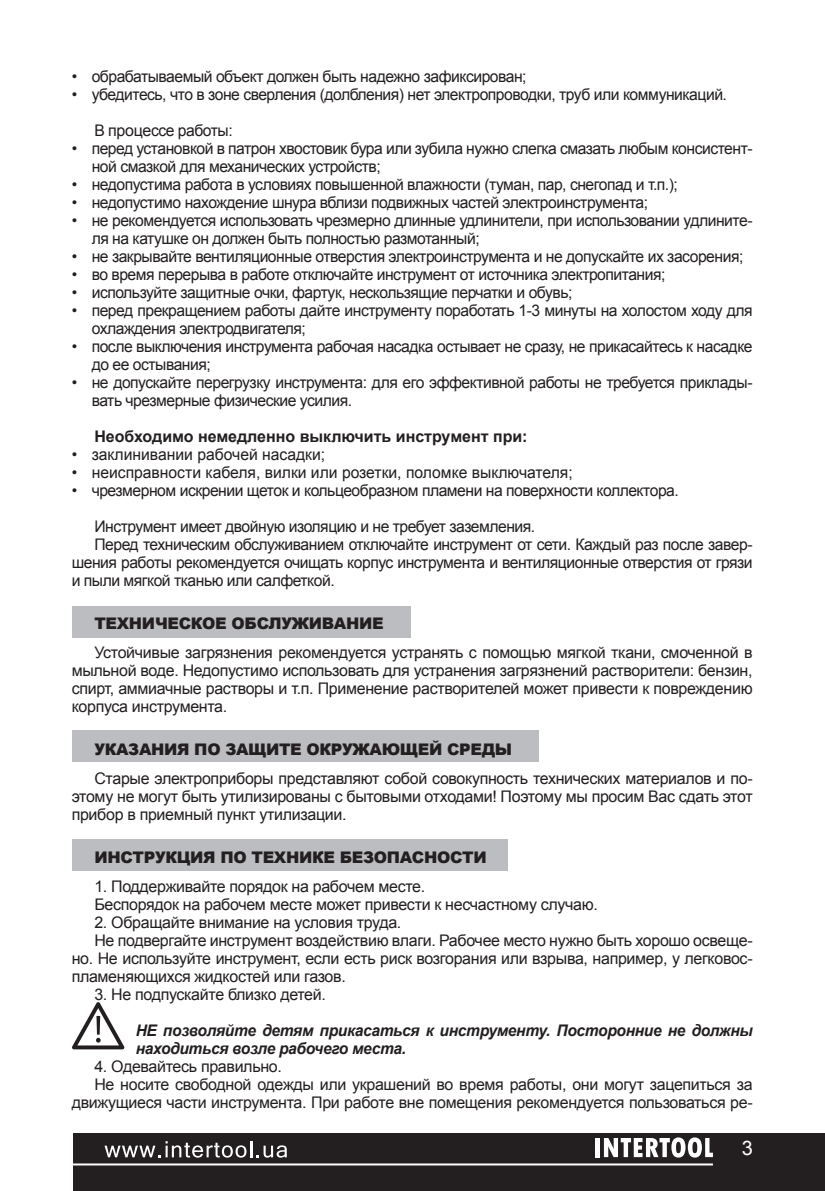
<style>
.page{position:relative;width:825px;height:1191px;background:#fff}
.page>*{position:absolute;margin:0;border:0;box-sizing:border-box;transform-origin:0 0}
.t1{font:20px "Arial";color:#fff}
.Текст{font:16px/18px "Arial";letter-spacing:-.03em;color:#231f20}
.Внимание{font:italic 700 16px/18px "Arial";letter-spacing:-.02em;color:#231f20}
.Раздел{font:900 16px "Arial";letter-spacing:-.02em;color:#231f20}
.Текст-2{font:16px "Arial";color:#231f20}
.Текст-3{font:700 16px "Arial";color:#231f20}
</style>
<div class="page">
<div style="left:73px;top:1133px;width:752px;height:58px;background:#231f20"></div>
<div style="left:595px;top:1138px;width:5px;height:19px;background:#fff"></div>
<svg style="left:604px;top:1137px;width:109px;height:20px"></svg>
<svg style="left:105px;top:1141px;width:182px;height:16px"></svg>
<hr style="left:54px;top:1163px;width:659px;height:2px;background:#fff">
<div style="left:72px;top:606px;width:338px;height:31px;background:#bcbdc0"></div>
<div style="left:72px;top:731px;width:467px;height:31px;background:#bcbdc0"></div>
<div style="left:72px;top:839px;width:435px;height:31px;background:#bcbdc0"></div>
<svg style="left:72px;top:1002px;width:52px;height:47px"></svg>
<svg style="left:96px;top:1016px;width:4px;height:18px"></svg>
<p class="Текст" style="left:72px;top:67px;width:456px">• обрабатываемый объект должен быть надежно зафиксирован;</p>
<p class="Текст" style="left:72px;top:85px;width:657px">• убедитесь, что в зоне сверления (долбления) нет электропроводки, труб или коммуникаций.</p>
<p class="Текст" style="left:94px;top:121px;width:140px">В процессе работы:</p>
<p class="Текст" style="left:92px;top:139px;width:662px;text-indent:-20px">• перед установкой в патрон хвостовик бура или зубила нужно слегка смазать любым консистент&shy;ной смазкой для механических устройств;</p>
<p class="Текст" style="left:72px;top:175px;width:608px">• недопустима работа в условиях повышенной влажности (туман, пар, снегопад и т.п.);</p>
<p class="Текст" style="left:72px;top:193px;width:578px">• недопустимо нахождение шнура вблизи подвижных частей электроинструмента;</p>
<p class="Текст" style="left:92px;top:211px;width:662px;text-indent:-20px">• не рекомендуется использовать чрезмерно длинные удлинители, при использовании удлините&shy;ля на катушке он должен быть полностью размотанный;</p>
<p class="Текст" style="left:72px;top:247px;width:673px">• не закрывайте вентиляционные отверстия электроинструмента и не допускайте их засорения;</p>
<p class="Текст" style="left:72px;top:265px;width:595px">• во время перерыва в работе отключайте инструмент от источника электропитания;</p>
<p class="Текст" style="left:72px;top:283px;width:502px">• используйте защитные очки, фартук, нескользящие перчатки и обувь;</p>
<p class="Текст" style="left:92px;top:301px;width:662px;text-indent:-20px">• перед прекращением работы дайте инструменту поработать 1-3 минуты на холостом ходу для охлаждения электродвигателя;</p>
<p class="Текст" style="left:92px;top:337px;width:662px;text-indent:-20px">• после выключения инструмента рабочая насадка остывает не сразу, не прикасайтесь к насадке до ее остывания;</p>
<p class="Текст" style="left:92px;top:373px;width:662px;text-indent:-20px">• не допускайте перегрузку инструмента: для его эффективной работы не требуется приклады&shy;вать чрезмерные физические усилия.</p>
<p class="Текст-3" style="left:94px;top:425px;width:435px">Необходимо немедленно выключить инструмент при:</p>
<p class="Текст-2" style="left:72px;top:444px;width:255px">• заклинивании рабочей насадки;</p>
<p class="Текст-2" style="left:72px;top:462px;width:503px">• неисправности кабеля, вилки или розетки, поломке выключателя;</p>
<p class="Текст" style="left:72px;top:481px;width:609px">• чрезмерном искрении щеток и кольцеобразном пламени на поверхности коллектора.</p>
<p class="Текст" style="left:94px;top:517px;width:442px">Инструмент имеет двойную изоляцию и не требует заземления.</p>
<p class="Текст" style="left:72px;top:535px;width:682px;text-align:justify;text-indent:23px">Перед техническим обслуживанием отключайте инструмент от сети. Каждый раз после завер&shy;шения работы рекомендуется очищать корпус инструмента и вентиляционные отверстия от грязи и пыли мягкой тканью или салфеткой.</p>
<p class="Раздел" style="left:94px;top:611px;width:291px">ТЕХНИЧЕСКОЕ ОБСЛУЖИВАНИЕ</p>
<p class="Текст" style="left:72px;top:643px;width:682px;text-align:justify;text-indent:23px">Устойчивые загрязнения рекомендуется устранять с помощью мягкой ткани, смоченной в мыльной воде. Недопустимо использовать для устранения загрязнений растворители: бензин, спирт, аммиачные растворы и т.п. Применение растворителей может привести к повреждению корпуса инструмента.</p>
<p class="Раздел" style="left:94px;top:737px;width:419px">УКАЗАНИЯ ПО ЗАЩИТЕ ОКРУЖАЮЩЕЙ СРЕДЫ</p>
<p class="Текст" style="left:72px;top:769px;width:682px;text-align:justify;text-indent:23px">Старые электроприборы представляют собой совокупность технических материалов и по&shy;этому не могут быть утилизированы с бытовыми отходами! Поэтому мы просим Вас сдать этот прибор в приемный пункт утилизации.</p>
<p class="Раздел" style="left:94px;top:845px;width:394px">ИНСТРУКЦИЯ ПО ТЕХНИКЕ БЕЗОПАСНОСТИ</p>
<p class="Текст" style="left:94px;top:877px;width:332px">1. Поддерживайте порядок на рабочем месте.</p>
<p class="Текст" style="left:94px;top:895px;width:505px">Беспорядок на рабочем месте может привести к несчастному случаю.</p>
<p class="Текст" style="left:94px;top:913px;width:308px">2. Обращайте внимание на условия труда.</p>
<p class="Текст" style="left:72px;top:931px;width:682px;text-align:justify;text-indent:23px">Не подвергайте инструмент воздействию влаги. Рабочее место нужно быть хорошо освеще&shy;но. Не используйте инструмент, если есть риск возгорания или взрыва, например, у легковос&shy;пламеняющихся жидкостей или газов.</p>
<p class="Текст" style="left:94px;top:985px;width:233px">3. Не подпускайте близко детей.</p>
<p class="Внимание" style="left:136px;top:1022px;width:618px">НЕ позволяйте детям прикасаться к инструменту. Посторонние не должны находиться возле рабочего места.</p>
<p class="Текст" style="left:94px;top:1057px;width:189px">4. Одевайтесь правильно.</p>
<p class="Текст" style="left:72px;top:1075px;width:682px;text-align:right">Не носите свободной одежды или украшений во время работы, они могут зацепиться за движущиеся части инструмента. При работе вне помещения рекомендуется пользоваться ре-</p>
<p class="t1" style="left:742px;top:1135px;width:13px">3</p>
</div>
